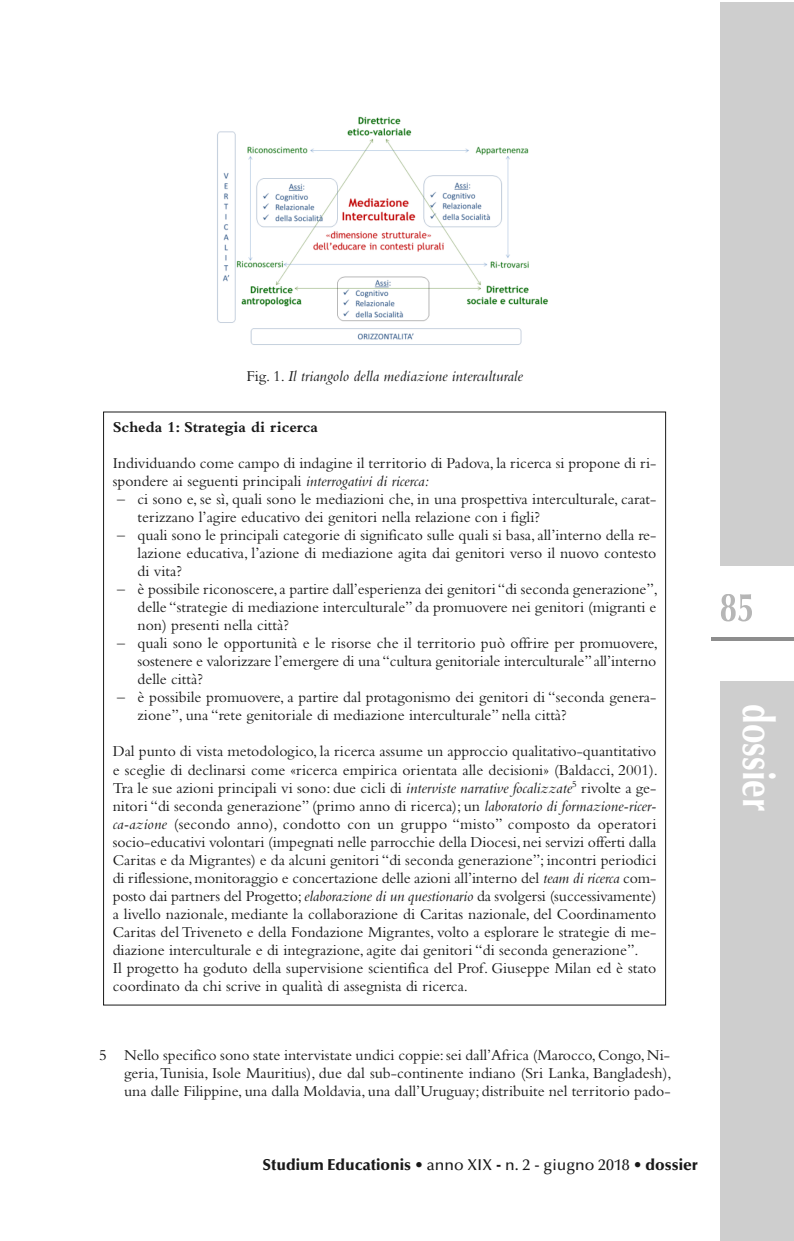
<style>
.page{position:relative;width:794px;height:1241px;background:#fff}
.page>*{position:absolute;margin:0;border:0;box-sizing:border-box;transform-origin:0 0}
.t1{font:700 43.75px "Optima";color:#fff;scale:.8 1}
.t2{font:15.75px/18px "Bembo";color:#191919}
.t3{font:900 15.75px "Optima";color:#191919}
.t4{font:italic 15.75px "Bembo";color:#191919}
.t5{font:700 15.75px "Bembo";color:#191919}
.s1{font-style:normal}
.s2{font-style:italic}
.s3{font-weight:500}
</style>
<div class="page">
<img style="left:217px;top:116px;width:332px;height:229px">
<svg style="left:721px;top:594px;width:31px;height:27px"></svg>
<svg style="left:711px;top:637px;width:83px;height:3px"></svg>
<div style="left:720px;top:680px;width:74px;height:560px;background:#cecece"></div>
<div style="left:720px;top:2px;width:74px;height:564px;background:#cecece"></div>
<p class="t4" style="left:246px;top:371px;width:278px"><span class="s1">Fig. 1.</span> Il triangolo della mediazione interculturale</p>
<p class="t5" style="left:113px;top:421px;width:207px">Scheda 1: Strategia di ricerca</p>
<p class="t2" style="left:113px;top:455px;width:545px">Individuando come campo di indagine il territorio di Padova, la ricerca si propone di ri&shy;spondere ai seguenti principali <span class="s2">interrogativi di ricerca:</span></p>
<p class="t2" style="left:138px;top:491px;width:520px;text-indent:-20px">– ci sono e, se sì, quali sono le mediazioni che, in una prospettiva interculturale, carat&shy;terizzano l’agire educativo dei genitori nella relazione con i figli?</p>
<p class="t2" style="left:138px;top:527px;width:520px;text-align:justify;text-indent:-20px">– quali sono le principali categorie di significato sulle quali si basa, all’interno della re&shy;lazione educativa, l’azione di mediazione agita dai genitori verso il nuovo contesto di vita?</p>
<p class="t2" style="left:138px;top:581px;width:522px;text-align:justify;text-indent:-20px">– è possibile riconoscere,a partire dall’esperienza dei genitori “di seconda generazione”, delle “strategie di mediazione interculturale” da promuovere nei genitori (migranti e non) presenti nella città?</p>
<p class="t2" style="left:138px;top:635px;width:522px;text-align:justify;text-indent:-20px">– quali sono le opportunità e le risorse che il territorio può offrire per promuovere, sostenere e valorizzare l’emergere di una “cultura genitoriale interculturale” all’interno delle città?</p>
<p class="t2" style="left:138px;top:690px;width:520px;text-indent:-20px">– è possibile promuovere, a partire dal protagonismo dei genitori di “seconda genera&shy;zione”, una “rete genitoriale di mediazione interculturale” nella città?</p>
<p class="t2" style="left:113px;top:744px;width:547px">Dal punto di vista metodologico, la ricerca assume un approccio qualitativo-quantitativo e sceglie di declinarsi come «ricerca empirica orientata alle decisioni» (Baldacci, 2001).<br>Tra le sue azioni principali vi sono: due cicli di <span class="s2">interviste narrative focalizzate</span><sup>5</sup> rivolte a ge&shy;nitori “di seconda generazione” (primo anno di ricerca); un <span class="s2">laboratorio di formazione-ricer&shy;ca-azione</span> (secondo anno), condotto con un gruppo “misto” composto da operatori socio-educativi volontari (impegnati nelle parrocchie della Diocesi,nei servizi offerti dalla Caritas e da Migrantes) e da alcuni genitori “di seconda generazione”; incontri periodici di riflessione,monitoraggio e concertazione delle azioni all’interno del <span class="s2">team di ricerca</span> com&shy;posto dai partners del Progetto;<span class="s2">elaborazione di un questionario</span> da svolgersi (successivamente) a livello nazionale, mediante la collaborazione di Caritas nazionale, del Coordinamento Caritas del Triveneto e della Fondazione Migrantes, volto a esplorare le strategie di me&shy;diazione interculturale e di integrazione, agite dai genitori “di seconda generazione”.<br>Il progetto ha goduto della supervisione scientifica del Prof. Giuseppe Milan ed è stato coordinato da chi scrive in qualità di assegnista di ricerca.</p>
<p class="t2" style="left:124px;top:1046px;width:549px;text-align:justify;text-indent:-25px">5 Nello specifico sono state intervistate undici coppie:sei dall’Africa (Marocco,Congo,Ni&shy;geria,Tunisia, Isole Mauritius), due dal sub-continente indiano (Sri Lanka, Bangladesh), una dalle Filippine, una dalla Moldavia, una dall’Uruguay; distribuite nel territorio pado-</p>
<p class="t3" style="left:262px;top:1158px;width:437px">Studium Educationis <span class="s3">• anno XIX</span> - <span class="s3">n. 2 - giugno 2018 •</span> dossier</p>
<h1 class="t1" style="left:783px;top:704px;width:135px;rotate:90deg">dossier</h1>
</div>
